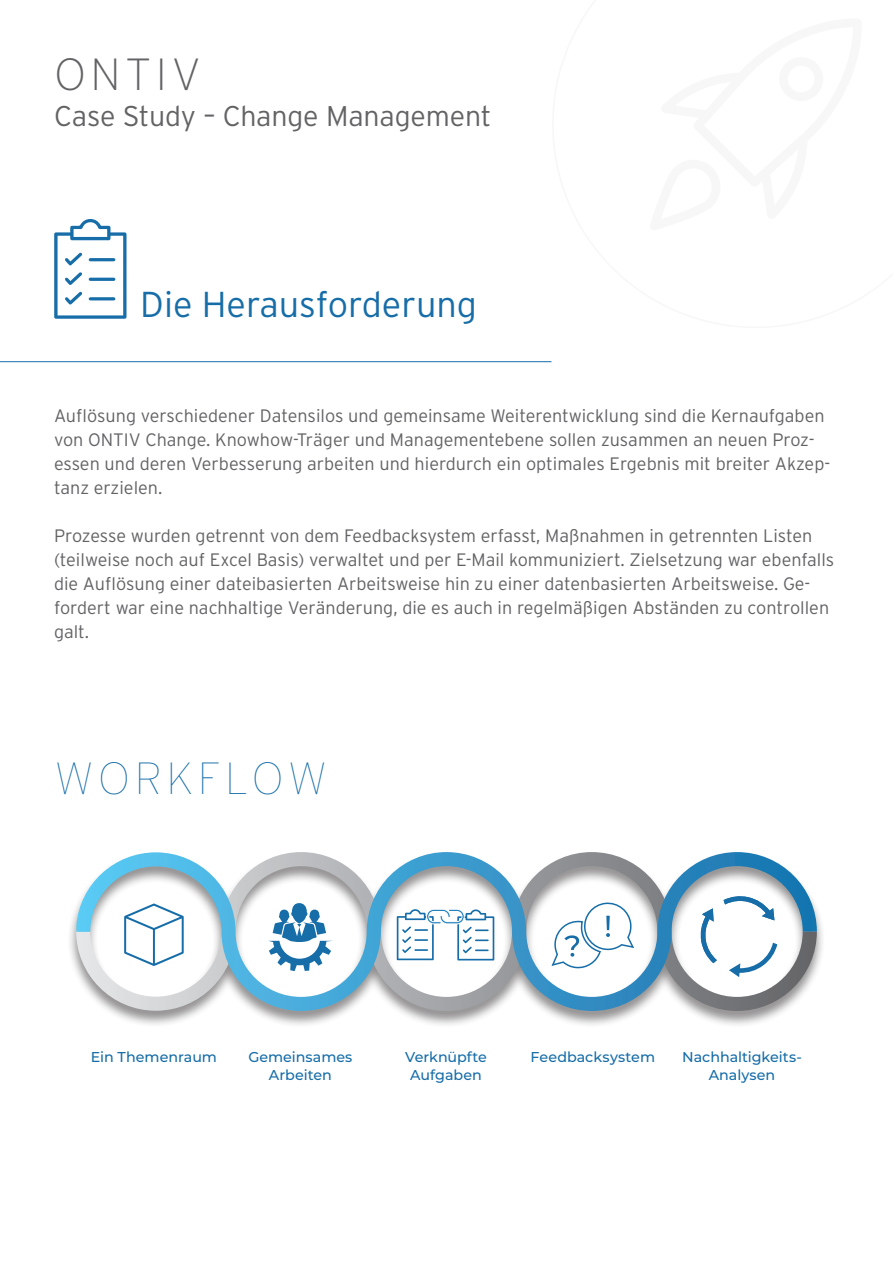
<style>
.page{position:relative;width:893px;height:1263px;background:#fff}
.page>*{position:absolute;margin:0;border:0;box-sizing:border-box;transform-origin:0 0}
.t1{font:100 45px "Interstate";letter-spacing:.1em;color:#166da8}
.t2{font:200 45px "Interstate";letter-spacing:.1em;color:#636366}
.t3{font:300 36px "Interstate";color:#166da8}
.t4{font:300 28.5px "Interstate";letter-spacing:-.01em;color:#636366}
.t5{font:300 18px/24px "Interstate";color:#636366}
.t6{font:500 14.25px/18px "Montserrat";color:#166da8;text-align:center}
</style>
<div class="page">
<div style="left:67px;top:852px;width:759px;height:177px;background:#231f20;opacity:.5"></div>
<svg style="left:76px;top:852px;width:741px;height:159px"></svg>
<svg style="left:397px;top:908px;width:97px;height:52px"></svg>
<svg style="left:550px;top:902px;width:85px;height:68px"></svg>
<svg style="left:700px;top:895px;width:77px;height:82px"></svg>
<hr style="left:0;top:361px;width:551px;height:1px;background:#166eaa">
<svg style="left:54px;top:219px;width:72px;height:100px"></svg>
<svg style="left:124px;top:903px;width:60px;height:63px"></svg>
<svg style="left:268px;top:903px;width:64px;height:68px"></svg>
<h1 class="t2" style="left:54px;top:50px;width:148px">ONTIV</h1>
<h3 class="t4" style="left:54px;top:100px;width:439px">Case Study – Change Management</h3>
<h2 class="t3" style="left:140px;top:284px;width:338px">Die Herausforderung</h2>
<p class="t5" style="left:54px;top:403px;width:778px">Auflösung verschiedener Datensilos und gemeinsame Weiterentwicklung sind die Kernaufgaben von ONTIV Change. Knowhow-Träger und Managementebene sollen zusammen an neuen Proz&shy;essen und deren Verbesserung arbeiten und hierdurch ein optimales Ergebnis mit breiter Akzep&shy;tanz erzielen.</p>
<p class="t5" style="left:54px;top:523px;width:782px">Prozesse wurden getrennt von dem Feedbacksystem erfasst, Maßnahmen in getrennten Listen (teilweise noch auf Excel Basis) verwaltet und per E-Mail kommuniziert. Zielsetzung war ebenfalls die Auflösung einer dateibasierten Arbeitsweise hin zu einer datenbasierten Arbeitsweise. Ge&shy;fordert war eine nachhaltige Veränderung, die es auch in regelmäßigen Abständen zu controllen galt.</p>
<h1 class="t1" style="left:54px;top:754px;width:275px">WORKFLOW</h1>
<p class="t6" style="left:91px;top:1047px;width:128px">Ein Themenraum</p>
<p class="t6" style="left:405px;top:1047px;width:83px">Verknüpfte<br>Aufgaben</p>
<p class="t6" style="left:248px;top:1047px;width:106px">Gemeinsames<br>Arbeiten</p>
<p class="t6" style="left:531px;top:1047px;width:126px">Feedbacksystem</p>
<p class="t6" style="left:682px;top:1047px;width:121px">Nachhaltigkeits-<br>Analysen</p>
</div>
